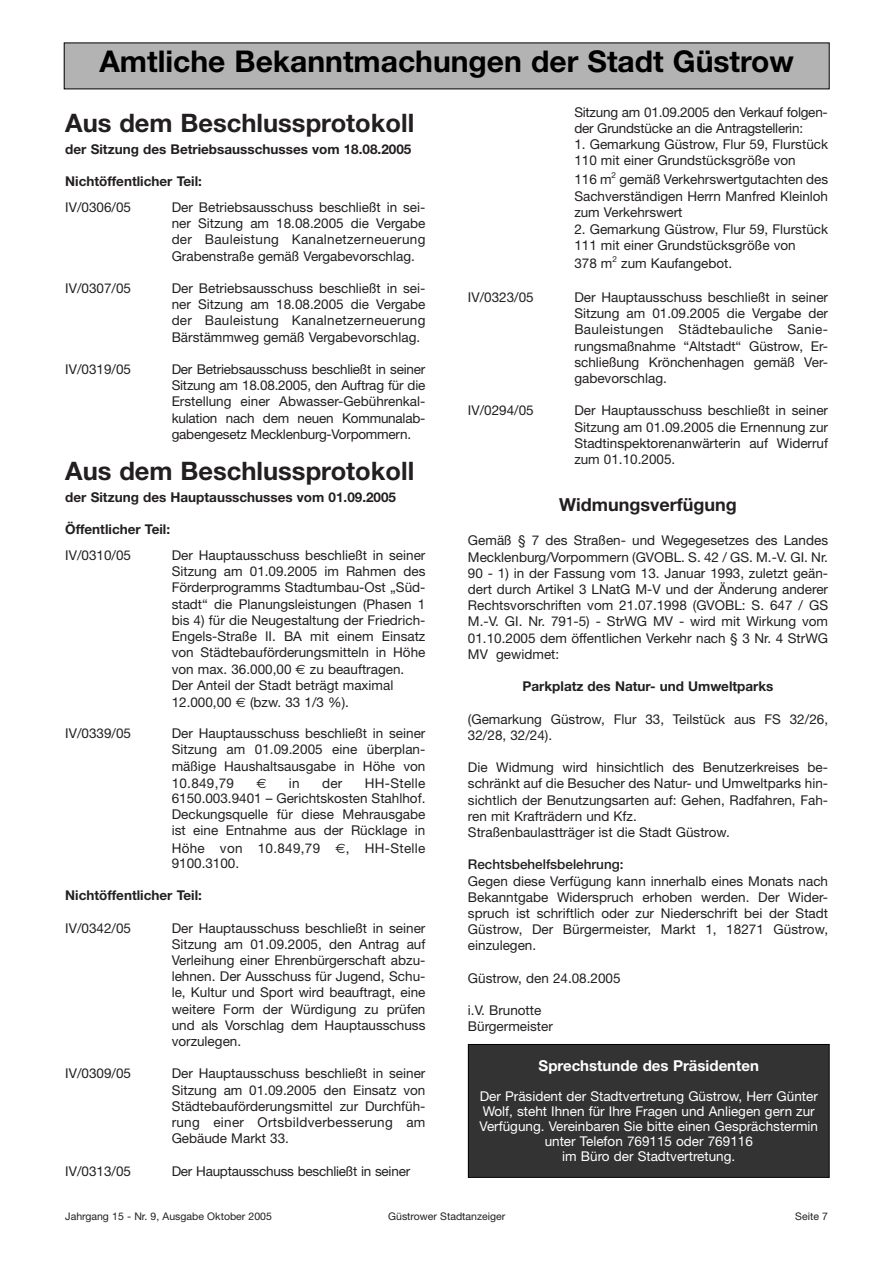
<style>
.page{position:relative;width:893px;height:1263px;background:#fff}
.page>*{position:absolute;margin:0;border:0;box-sizing:border-box;transform-origin:0 0}
.t1{font:700 30px "Helvetica Neue";color:#000}
.t2{font:700 25.5px "Helvetica Neue";color:#231f20}
.t3{font:700 18px "Helvetica Neue";color:#231f20}
.t4{font:700 15px "Helvetica Neue";color:#fff}
.t5{font:13.5px/16.2px "Helvetica Neue";color:#231f20;text-align:justify}
.t6{font:13.5px/15px "Helvetica Neue";color:#fff;text-align:center}
.t7{font:700 13.5px "Helvetica Neue";color:#231f20}
.t8{font:500 13.5px "Helvetica Neue";color:#231f20}
.t9{font:13.5px "Euro Sans";color:#231f20}
.t10{font:10.5px "Helvetica Neue";color:#231f20}
.s1{font-family:"Euro Sans"}
</style>
<div class="page">
<div style="left:65px;top:43px;width:763px;height:46px;background:#b3b3b3"></div>
<div style="left:468px;top:1045px;width:360px;height:132px;background:#333"></div>
<div style="left:468px;top:1044px;width:361px;height:134px;border:1px solid #000"></div>
<h1 class="t1" style="left:99px;top:51px;width:696px">Amtliche Bekanntmachungen der Stadt Güstrow</h1>
<h2 class="t2" style="left:65px;top:114px;width:350px">Aus dem Beschlussprotokoll</h2>
<p class="t7" style="left:65px;top:144px;width:347px">der Sitzung des Betriebsausschusses vom 18.08.2005</p>
<p class="t7" style="left:65px;top:177px;width:138px">Nichtöffentlicher Teil:</p>
<p class="t5" style="left:65px;top:200px;width:67px">IV/0306/05</p>
<p class="t5" style="left:172px;top:200px;width:255px">Der Betriebsausschuss beschließt in sei&shy;ner Sitzung am 18.08.2005 die Vergabe der Bauleistung Kanalnetzerneuerung Grabenstraße gemäß Vergabevorschlag.</p>
<p class="t5" style="left:65px;top:281px;width:67px">IV/0307/05</p>
<p class="t5" style="left:172px;top:281px;width:255px">Der Betriebsausschuss beschließt in sei&shy;ner Sitzung am 18.08.2005 die Vergabe der Bauleistung Kanalnetzerneuerung Bärstämmweg gemäß Vergabevorschlag.</p>
<p class="t5" style="left:65px;top:362px;width:67px">IV/0319/05</p>
<p class="t5" style="left:172px;top:362px;width:255px">Der Betriebsausschuss beschließt in seiner Sitzung am 18.08.2005, den Auftrag für die Erstellung einer Abwasser-Gebührenkal&shy;kulation nach dem neuen Kommunalab&shy;gabengesetz Mecklenburg-Vorpommern.</p>
<h2 class="t2" style="left:65px;top:462px;width:350px">Aus dem Beschlussprotokoll</h2>
<p class="t7" style="left:65px;top:492px;width:332px">der Sitzung des Hauptausschusses vom 01.09.2005</p>
<p class="t7" style="left:65px;top:525px;width:106px">Öffentlicher Teil:</p>
<p class="t5" style="left:65px;top:549px;width:67px">IV/0310/05</p>
<p class="t5" style="left:172px;top:548px;width:255px">Der Hauptausschuss beschließt in seiner Sitzung am 01.09.2005 im Rahmen des Förderprogramms Stadtumbau-Ost „Süd&shy;stadt“ die Planungsleistungen (Phasen 1 bis 4) für die Neugestaltung der Friedrich-Engels-Straße II. BA mit einem Einsatz von Städtebauförderungsmitteln in Höhe von max. 36.000,00 <span class="s1">€</span> zu beauftragen.</p>
<p class="t5" style="left:172px;top:678px;width:223px;line-height:17.1px">Der Anteil der Stadt beträgt maximal<br>12.000,00 <span class="s1">€</span> (bzw. 33 1/3 %).</p>
<p class="t5" style="left:65px;top:727px;width:67px">IV/0339/05</p>
<p class="t5" style="left:172px;top:727px;width:255px">Der Hauptausschuss beschließt in seiner Sitzung am 01.09.2005 eine überplan&shy;mäßige Haushaltsausgabe in Höhe von 10.849,79</p>
<p class="t5" style="left:172px;top:776px;width:255px;text-indent:193px">HH-Stelle 6150.003.9401 – Gerichtskosten Stahlhof.<br>Deckungsquelle für diese Mehrausgabe ist eine Entnahme aus der Rücklage in Höhe von 10.849,79 <span class="s1">€</span>, HH-Stelle</p>
<p class="t5" style="left:172px;top:856px;width:69px">9100.3100.</p>
<p class="t7" style="left:65px;top:891px;width:138px">Nichtöffentlicher Teil:</p>
<p class="t5" style="left:65px;top:921px;width:67px">IV/0342/05</p>
<p class="t5" style="left:172px;top:921px;width:255px">Der Hauptausschuss beschließt in seiner Sitzung am 01.09.2005, den Antrag auf Verleihung einer Ehrenbürgerschaft abzu&shy;lehnen. Der Ausschuss für Jugend, Schu&shy;le, Kultur und Sport wird beauftragt, eine weitere Form der Würdigung zu prüfen und als Vorschlag dem Hauptausschuss vorzulegen.</p>
<p class="t5" style="left:65px;top:1067px;width:67px">IV/0309/05</p>
<p class="t5" style="left:172px;top:1067px;width:255px">Der Hauptausschuss beschließt in seiner Sitzung am 01.09.2005 den Einsatz von Städtebauförderungsmittel zur Durchfüh&shy;rung einer Ortsbildverbesserung am Gebäude Markt 33.</p>
<p class="t5" style="left:65px;top:1164px;width:67px">IV/0313/05</p>
<p class="t5" style="left:172px;top:1164px;width:240px">Der Hauptausschuss beschließt in seiner</p>
<p class="t9" style="left:256px;top:775px;width:12px">€</p>
<p class="t5" style="left:289px;top:776px;width:12px">in</p>
<p class="t5" style="left:322px;top:776px;width:22px">der</p>
<p class="t5" style="left:574px;top:105px;width:255px">Sitzung am 01.09.2005 den Verkauf folgen&shy;der Grundstücke an die Antragstellerin:</p>
<p class="t5" style="left:574px;top:137px;width:255px">1. Gemarkung Güstrow, Flur 59, Flurstück<br>110 mit einer Grundstücksgröße von</p>
<p class="t5" style="left:574px;top:171px;width:255px;line-height:17.7px">116 m<sup>2</sup> gemäß Verkehrswertgutachten des<br>Sachverständigen Herrn Manfred Kleinloh</p>
<p class="t5" style="left:574px;top:206px;width:110px">zum Verkehrswert</p>
<p class="t5" style="left:574px;top:222px;width:255px">2. Gemarkung Güstrow, Flur 59, Flurstück<br>111 mit einer Grundstücksgröße von</p>
<p class="t5" style="left:574px;top:257px;width:159px">378 m<sup>2</sup> zum Kaufangebot.</p>
<p class="t5" style="left:468px;top:290px;width:67px">IV/0323/05</p>
<p class="t5" style="left:574px;top:290px;width:255px">Der Hauptausschuss beschließt in seiner Sitzung am 01.09.2005 die Vergabe der Bauleistungen Städtebauliche Sanie&shy;rungsmaßnahme “Altstadt“ Güstrow, Er&shy;schließung Krönchenhagen gemäß Ver&shy;gabevorschlag.</p>
<p class="t5" style="left:468px;top:404px;width:67px">IV/0294/05</p>
<p class="t5" style="left:574px;top:404px;width:255px">Der Hauptausschuss beschließt in seiner Sitzung am 01.09.2005 die Ernennung zur Stadtinspektorenanwärterin auf Widerruf zum 01.10.2005.</p>
<h3 class="t3" style="left:559px;top:498px;width:179px">Widmungsverfügung</h3>
<p class="t5" style="left:468px;top:534px;width:361px">Gemäß § 7 des Straßen- und Wegegesetzes des Landes Mecklenburg/Vorpommern (GVOBL. S. 42 / GS. M.-V. GI. Nr.<br>90 - 1) in der Fassung vom 13. Januar 1993, zuletzt geän&shy;dert durch Artikel 3 LNatG M-V und der Änderung anderer Rechtsvorschriften vom 21.07.1998 (GVOBL: S. 647 / GS M.-V. GI. Nr. 791-5) - StrWG MV - wird mit Wirkung vom 01.10.2005 dem öffentlichen Verkehr nach § 3 Nr. 4 StrWG MV gewidmet:</p>
<p class="t7" style="left:522px;top:681px;width:252px">Parkplatz des Natur- und Umweltparks</p>
<p class="t5" style="left:468px;top:712px;width:361px">(Gemarkung Güstrow, Flur 33, Teilstück aus FS 32/26,<br>32/28, 32/24).</p>
<p class="t5" style="left:468px;top:761px;width:361px;text-align:left">Die Widmung wird hinsichtlich des Benutzerkreises be&shy;schränkt auf die Besucher des Natur- und Umweltparks hin&shy;sichtlich der Benutzungsarten auf: Gehen, Radfahren, Fah&shy;ren mit Krafträdern und Kfz.<br>Straßenbaulastträger ist die Stadt Güstrow.</p>
<p class="t8" style="left:468px;top:860px;width:157px">Rechtsbehelfsbelehrung:</p>
<p class="t5" style="left:468px;top:874px;width:361px">Gegen diese Verfügung kann innerhalb eines Monats nach Bekanntgabe Widerspruch erhoben werden. Der Wider&shy;spruch ist schriftlich oder zur Niederschrift bei der Stadt Güstrow, Der Bürgermeister, Markt 1, 18271 Güstrow, einzulegen.</p>
<p class="t5" style="left:468px;top:971px;width:154px">Güstrow, den 24.08.2005</p>
<p class="t5" style="left:468px;top:1004px;width:86px">i.V. Brunotte<br>Bürgermeister</p>
<p class="t4" style="left:538px;top:1061px;width:222px">Sprechstunde des Präsidenten</p>
<p class="t6" style="left:479px;top:1090px;width:340px">Der Präsident der Stadtvertretung Güstrow, Herr Günter Wolf, steht Ihnen für Ihre Fragen und Anliegen gern zur Verfügung. Vereinbaren Sie bitte einen Gesprächstermin unter Telefon 769115 oder 769116<br>im Büro der Stadtvertretung.</p>
<p class="t10" style="left:65px;top:1212px;width:208px">Jahrgang 15 - Nr. 9, Ausgabe Oktober 2005</p>
<p class="t10" style="left:388px;top:1212px;width:118px">Güstrower Stadtanzeiger</p>
<p class="t10" style="left:795px;top:1212px;width:34px">Seite 7</p>
</div>
